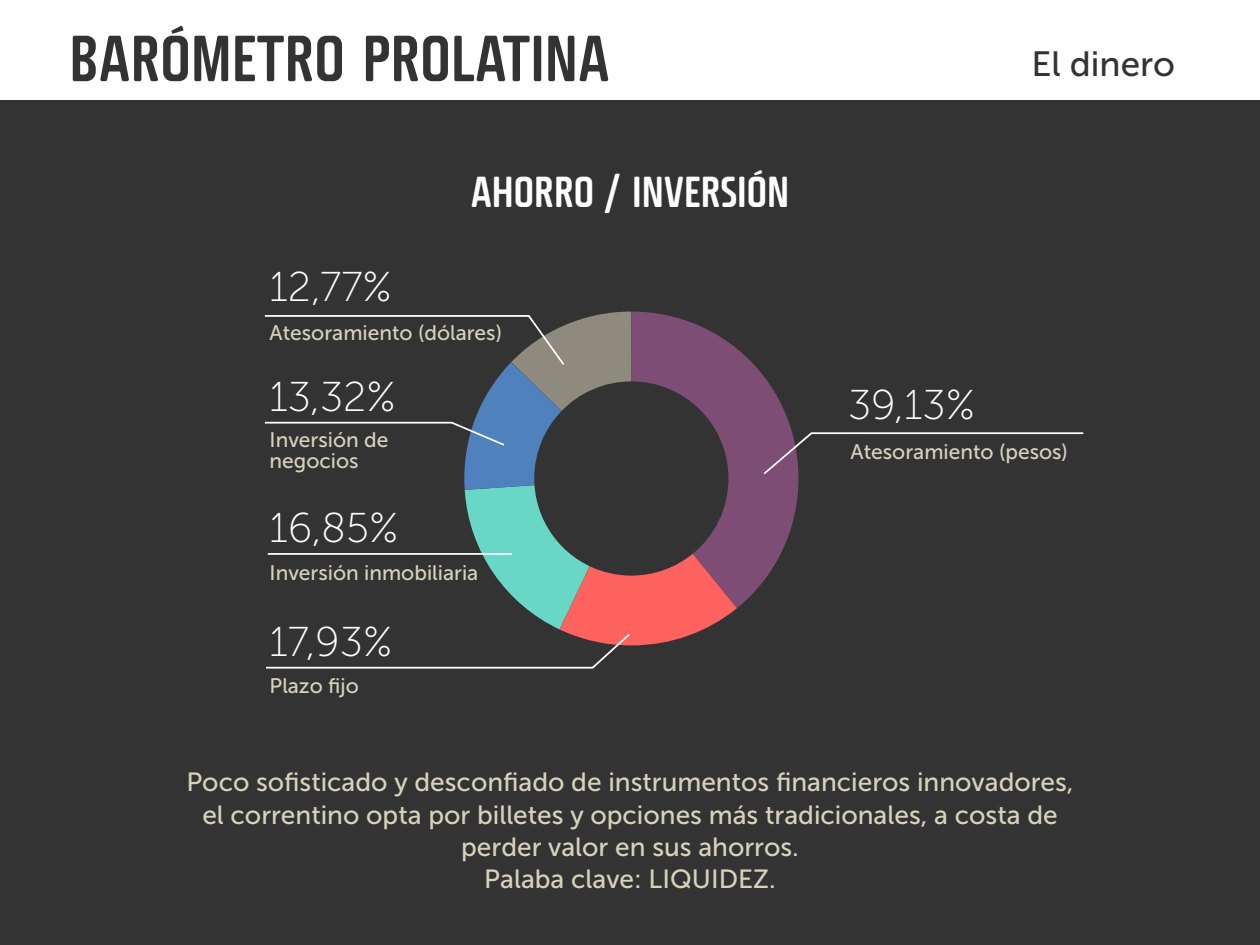
<style>
.page{position:relative;width:1260px;height:945px;background:#fff}
.page>*{position:absolute;margin:0;border:0;box-sizing:border-box;transform-origin:0 0}
.t1{font:600 extra-condensed 63px "Fishmonger K";color:#333}
.t2{font:600 extra-condensed 42px "Fishmonger K";color:#fff}
.t3{font:41.65px "Museo Sans 100";color:#fff}
.t4{font:35px "Museo Sans 500";color:#333}
.t5{font:26.25px/32.4px "Museo Sans 500";color:#d8d2bc;text-align:center}
.t6{font:21px/21.9px "Museo Sans 500";color:#d8d2bc}
</style>
<div class="page">
<div style="left:1px;top:101px;width:1259px;height:844px;background:#333"></div>
<svg style="left:737px;top:349px;width:61px;height:259px;fill:#7e4d76"></svg>
<svg style="left:762px;top:431px;width:322px;height:45px"></svg>
<svg style="left:264px;top:312px;width:473px;height:357px"></svg>
<h1 class="t1" style="left:69px;top:22px;width:542px">BARÓMETRO PROLATINA</h1>
<h3 class="t3" style="left:270px;top:265px;width:124px">12,77%</h3>
<h2 class="t2" style="left:471px;top:167px;width:320px">AHORRO / INVERSIÓN</h2>
<p class="t6" style="left:270px;top:322px;width:234px">Atesoramiento (dólares)</p>
<h3 class="t3" style="left:270px;top:374px;width:128px">13,32%</h3>
<p class="t6" style="left:270px;top:428px;width:120px">Inversión de negocios</p>
<h3 class="t3" style="left:270px;top:506px;width:130px">16,85%</h3>
<p class="t6" style="left:270px;top:561px;width:210px">Inversión inmobiliaria</p>
<h3 class="t3" style="left:270px;top:620px;width:124px">17,93%</h3>
<p class="t6" style="left:270px;top:675px;width:91px">Plazo fijo</p>
<h3 class="t4" style="left:1032px;top:45px;width:145px">El dinero</h3>
<h3 class="t3" style="left:848px;top:382px;width:128px">39,13%</h3>
<p class="t6" style="left:851px;top:440px;width:219px">Atesoramiento (pesos)</p>
<p class="t5" style="left:186px;top:766px;width:889px">Poco sofisticado y desconfiado de instrumentos financieros innovadores, el correntino opta por billetes y opciones más tradicionales, a costa de perder valor en sus ahorros.<br>Palaba clave: LIQUIDEZ.</p>
</div>
